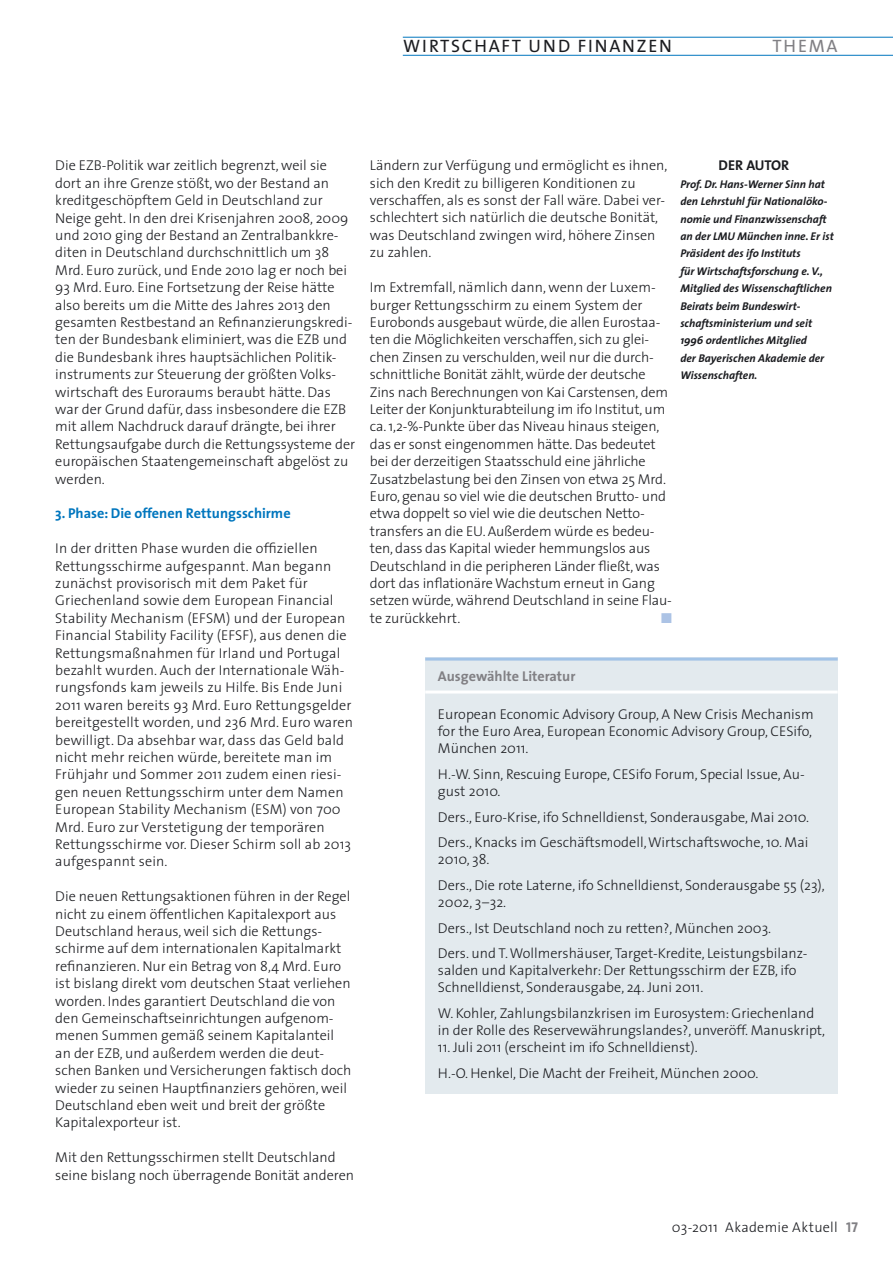
<style>
.page{position:relative;width:893px;height:1263px;background:#fff}
.page>*{position:absolute;margin:0;border:0;box-sizing:border-box;transform-origin:0 0}
.t1{font:18px "The Sans";letter-spacing:.1em;color:#1b1c20}
.t2{font:18px "The Sans";letter-spacing:.1em;color:#818084}
.t3{font:300 14.25px/17.4px "The Sans";color:#1b1c20}
.t4{font:700 14.25px "The Sans";color:#0076be}
.t5{font:300 14.25px "The Sans";letter-spacing:.02em;color:#1b1c20}
.t6{font:700 14.25px "The Sans";color:#818084}
.t7{font:700 14.25px "The Sans";color:#1b1c20}
.t8{font:14.25px "Zapf Dingbats ITC";color:#acc3e5}
.t9{font:italic 700 11.25px/17.4px "The Sans";color:#1b1c20}
.s1{font-family:"The Sans Bold Caps";font-weight:400;color:#818084}
</style>
<div class="page">
<hr style="left:403px;top:55px;width:490px;height:1px;background:#0076be">
<hr style="left:403px;top:37px;width:490px;height:1px;background:#0076be">
<div style="left:425px;top:658px;width:413px;height:436px;background:#e3eaee"></div>
<hr style="left:425px;top:658px;width:413px;height:3px;background:#a2c3e7">
<hr style="left:425px;top:690px;width:413px;height:3px;background:#fff">
<p class="t1" style="left:403px;top:31px;width:270px">WIRTSCHAFT UND FINANZEN</p>
<p class="t2" style="left:772px;top:31px;width:67px">THEMA</p>
<p class="t3" style="left:55px;top:156px;width:301px">Die EZB-Politik war zeitlich begrenzt, weil sie dort an ihre Grenze stößt, wo der Bestand an kreditgeschöpftem Geld in Deutschland zur Neige geht. In den drei Krisenjahren 2008, 2009 und 2010 ging der Bestand an Zentralbankkre&shy;diten in Deutschland durchschnittlich um 38<br>Mrd. Euro zurück, und Ende 2010 lag er noch bei 93 Mrd. Euro. Eine Fortsetzung der Reise hätte also bereits um die Mitte des Jahres 2013 den gesamten Restbestand an Refinanzierungskredi&shy;ten der Bundesbank eliminiert, was die EZB und die Bundesbank ihres hauptsächlichen Politik&shy;instruments zur Steuerung der größten Volks&shy;wirtschaft des Euroraums beraubt hätte. Das war der Grund dafür, dass insbesondere die EZB mit allem Nachdruck darauf drängte, bei ihrer Rettungsaufgabe durch die Rettungssysteme der europäischen Staatengemeinschaft abgelöst zu werden.</p>
<p class="t4" style="left:55px;top:502px;width:237px">3. Phase: Die offenen Rettungsschirme</p>
<p class="t3" style="left:55px;top:539px;width:299px">In der dritten Phase wurden die offiziellen Rettungsschirme aufgespannt. Man begann zunächst provisorisch mit dem Paket für Griechenland sowie dem European Financial Stability Mechanism (EFSM) und der European Financial Stability Facility (EFSF), aus denen die Rettungsmaßnahmen für Irland und Portugal bezahlt wurden. Auch der Internationale Wäh&shy;rungsfonds kam jeweils zu Hilfe. Bis Ende Juni 2011 waren bereits 93 Mrd. Euro Rettungsgelder bereitgestellt worden, und 236 Mrd. Euro waren bewilligt. Da absehbar war, dass das Geld bald nicht mehr reichen würde, bereitete man im Frühjahr und Sommer 2011 zudem einen riesi&shy;gen neuen Rettungsschirm unter dem Namen European Stability Mechanism (ESM) von 700<br>Mrd. Euro zur Verstetigung der temporären Rettungsschirme vor. Dieser Schirm soll ab 2013 aufgespannt sein.</p>
<p class="t3" style="left:55px;top:887px;width:298px">Die neuen Rettungsaktionen führen in der Regel nicht zu einem öffentlichen Kapitalexport aus Deutschland heraus, weil sich die Rettungs&shy;schirme auf dem internationalen Kapitalmarkt refinanzieren. N ur ein Betrag von 8,4 Mrd. Euro ist bislang direkt vom deutschen Staat verliehen worden. Indes garantiert Deutschland die von den Gemeinschaftseinrichtungen aufgenom&shy;menen Summen gemäß seinem Kapitalanteil an der EZB, und außerdem werden die deut&shy;schen Banken und Versicherungen faktisch doch wieder zu seinen Hauptfinanziers gehören, weil Deutschland eben weit und breit der größte Kapitalexporteur ist.</p>
<p class="t3" style="left:55px;top:1148px;width:300px">Mit den Rettungsschirmen stellt Deutschland seine bislang noch überragende Bonität anderen</p>
<p class="t3" style="left:370px;top:156px;width:299px">Ländern zur Verfügung und ermöglicht es ihnen, sich den Kredit zu billigeren Konditionen zu verschaffen, als es sonst der Fall wäre. Dabei ver&shy;schlechtert sich natürlich die deutsche Bonität, was Deutschland zwingen wird, höhere Zinsen zu zahlen.</p>
<p class="t3" style="left:370px;top:278px;width:303px">Im Extremfall, nämlich dann, wenn der Luxem&shy;burger Rettungsschirm zu einem System der Eurobonds ausgebaut würde, die allen Eurostaa&shy;ten die Möglichkeiten verschaffen, sich zu glei&shy;chen Zinsen zu verschulden, weil nur die durch&shy;schnittliche Bonität zählt, würde der deutsche Zins nach Berechnungen von Kai Carstensen, dem Leiter der Konjunkturabteilung im ifo Institut, um ca. 1,2-%-Punkte über das N iveau hinaus steigen, das er sonst eingenommen hätte. Das bedeutet bei der derzeitigen Staatsschuld eine jährliche Zusatzbelastung bei den Zinsen von etwa 25 Mrd.<br>Euro, genau so viel wie die deutschen Brutto- und etwa doppelt so viel wie die deutschen Netto&shy;transfers an die EU. Außerdem würde es bedeu&shy;ten, dass das Kapital wieder hemmungslos aus Deutschland in die peripheren Länder fließt, was dort das inflationäre Wachstum erneut in Gang setzen würde, während Deutschland in seine Flau&shy;te zurückkehrt.</p>
<p class="t7" style="left:719px;top:154px;width:46px">Der Autor</p>
<p class="t9" style="left:680px;top:175px;width:155px">Prof. Dr. Hans-Werner Sinn hat den Lehrstuhl für Nationalöko&shy;nomie und Finanzwissenschaft an der LMU München inne. Er ist<br>Präsident des ifo Instituts<br>für Wirtschaftsforschung e. V.,<br>Mitglied des Wissenschaftlichen<br>Beirats beim Bundeswirt&shy;schaftsministerium und seit<br>1996 ordentliches Mitglied<br>der Bayerischen Akademie der<br>Wissenschaften.</p>
<p class="t8" style="left:661px;top:611px;width:12px">■</p>
<p class="t6" style="left:438px;top:664px;width:139px">Ausgewählte Literatur</p>
<p class="t3" style="left:438px;top:705px;width:377px;text-align:justify">European Economic Advisory Group, A New Crisis Mechanism for the Euro Area, European Economic Advisory Group, CESifo, München 2011.</p>
<p class="t3" style="left:438px;top:765px;width:368px">H.-W. Sinn, Rescuing Europe, CESifo Forum, Special Issue, Au&shy;gust 2010.</p>
<p class="t3" style="left:438px;top:803px;width:373px;line-height:25.7px">Ders., Euro-Krise, ifo Schnelldienst, Sonderausgabe, Mai 2010.<br>Ders., Knacks im Geschäftsmodell, Wirtschaftswoche, 10. Mai</p>
<p class="t3" style="left:438px;top:846px;width:388px;line-height:25.7px">2010, 38.<br>Ders., Die rote Laterne, ifo Schnelldienst, Sonderausgabe 55 (23),</p>
<p class="t3" style="left:438px;top:889px;width:371px;line-height:25.7px">2002, 3–32.<br>Ders., Ist Deutschland noch zu retten?, München 2003.<br>Ders. und T. Wollmershäuser, Target-Kredite, Leistungsbilanz-</p>
<p class="t3" style="left:438px;top:961px;width:360px">salden und Kapitalverkehr: Der Rettungsschirm der EZB, ifo<br>Schnelldienst, Sonderausgabe, 24. Juni 2011.</p>
<p class="t3" style="left:438px;top:1004px;width:389px">W. Kohler, Zahlungsbilanzkrisen im Eurosystem: Griechenland in der Rolle des Reservewährungslandes?, unveröff. Manuskript,</p>
<p class="t3" style="left:438px;top:1034px;width:322px;line-height:25.7px">11. Juli 2011 (erscheint im ifo Schnelldienst).<br>H.-O. Henkel, Die Macht der Freiheit, München 2000.</p>
<p class="t5" style="left:672px;top:1215px;width:188px">03-2011 Akademie Aktuell <span class="s1">17</span></p>
</div>
